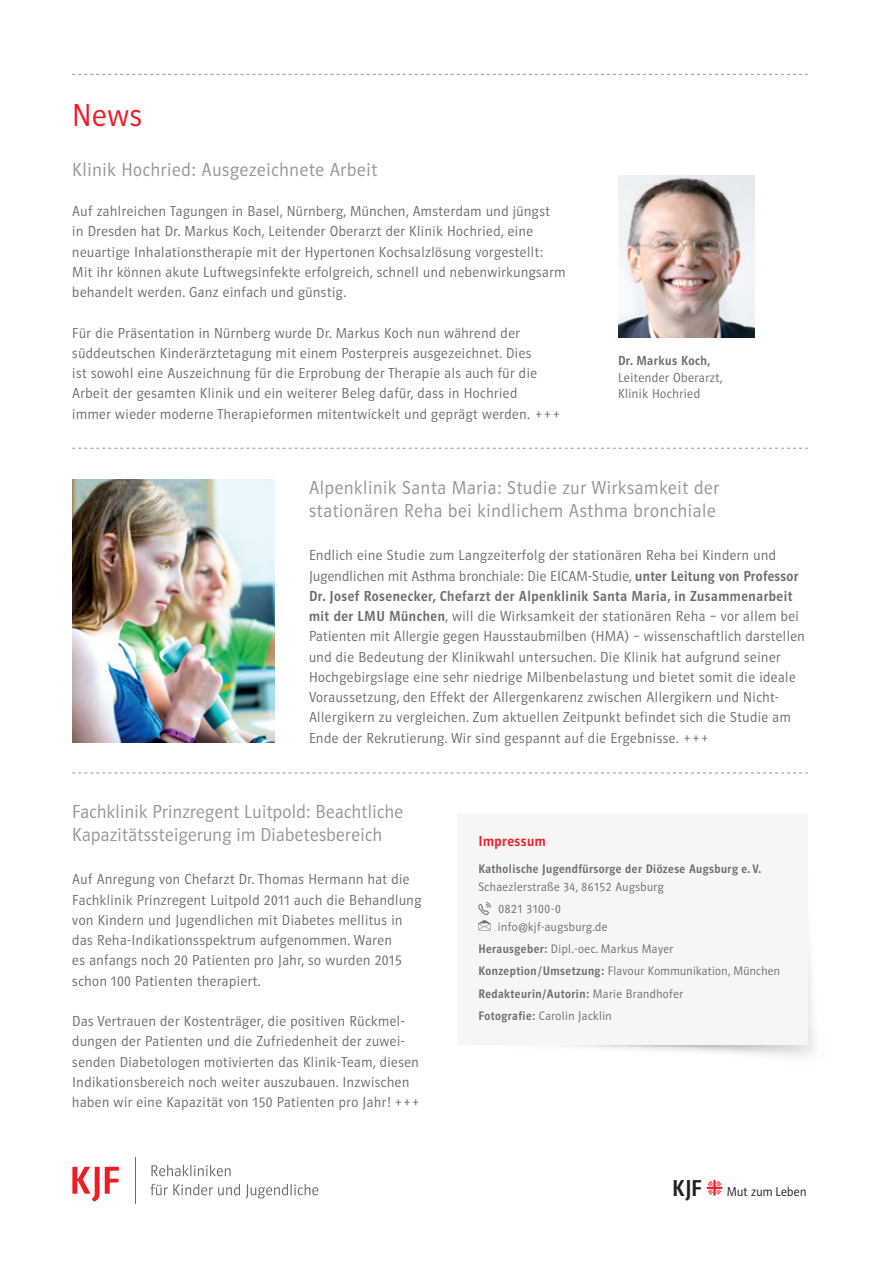
<style>
.page{position:relative;width:893px;height:1263px;background:#fff}
.page>*{position:absolute;margin:0;border:0;box-sizing:border-box;transform-origin:0 0}
.t1{font:33px "Polo Condensed Leicht";color:#ee1d23}
.t2{font:19.5px/23.4px "Polo Condensed Leicht";letter-spacing:.035em;color:#939598}
.t3{font:15px/20.2px "Polo Condensed Leicht";letter-spacing:.035em;color:#6c6d70}
.t4{font:15px "Polo Condensed Krftg";letter-spacing:.035em;color:#6c6d70}
.t5{font:15px "Polo Condensed Krftg";letter-spacing:.035em;color:#ee1d23}
.t6{font:13.5px/16.5px "Polo Condensed Leicht";letter-spacing:.035em;color:#6c6d70}
.t7{font:13.5px "Polo Condensed Krftg";letter-spacing:.035em;color:#6c6d70}
.t8{font:13.35px "Polo Condensed Leicht";letter-spacing:.02em;color:#231f20}
.t9{font:12.75px/22.2px "Polo Condensed Leicht";letter-spacing:.035em;color:#6c6d70}
.t10{font:12.75px "Polo Condensed Krftg";letter-spacing:.035em;color:#6c6d70}
.s1{font-family:"Polo Condensed Krftg"}
.s2{font-family:"Polo Condensed Leicht"}
.s3{font-family:"Polo Condensed Krftg";font-size:23.7px}
</style>
<div class="page">
<hr style="left:135px;top:1157px;width:1px;height:46px;background:#6c6d70">
<svg style="left:151px;top:1165px;width:80px;height:11px"></svg>
<svg style="left:150px;top:1184px;width:90px;height:11px"></svg>
<svg style="left:246px;top:1184px;width:72px;height:14px"></svg>
<svg style="left:72px;top:1167px;width:47px;height:34px"></svg>
<img style="left:72px;top:479px;width:203px;height:263px">
<svg style="left:72px;top:448px;width:736px;height:1px"></svg>
<svg style="left:72px;top:772px;width:736px;height:1px"></svg>
<img style="left:618px;top:176px;width:136px;height:162px">
<svg style="left:72px;top:74px;width:736px;height:1px"></svg>
<svg style="left:707px;top:1180px;width:15px;height:15px"></svg>
<div style="left:457px;top:813px;width:351px;height:232px;background:#f7f6f4"></div>
<svg style="left:478px;top:902px;width:13px;height:29px"></svg>
<h1 class="t1" style="left:72px;top:98px;width:71px">News</h1>
<h2 class="t2" style="left:72px;top:158px;width:306px">Klinik Hochried: Ausgezeichnete Arbeit</h2>
<p class="t3" style="left:72px;top:201px;width:495px">Auf zahlreichen Tagungen in Basel, Nürnberg, München, Amsterdam und jüngst<br>in Dresden hat Dr. Markus Koch, Leitender Oberarzt der Klinik Hochried, eine neuartige Inhalationstherapie mit der Hypertonen Kochsalzlösung vorgestellt:<br>Mit ihr können akute Luftwegsinfekte erfolgreich, schnell und nebenwirkungsarm behandelt werden. Ganz einfach und günstig.</p>
<p class="t3" style="left:72px;top:323px;width:489px">Für die Präsentation in Nürnberg wurde Dr. Markus Koch nun während der süddeutschen Kinderärztetagung mit einem Posterpreis ausgezeichnet. Dies<br>ist sowohl eine Auszeichnung für die Erprobung der Therapie als auch für die Arbeit der gesamten Klinik und ein weiterer Beleg dafür, dass in Hochried<br>immer wieder moderne Therapieformen mitentwickelt und geprägt werden. + + +</p>
<p class="t7" style="left:618px;top:354px;width:94px">Dr. Markus Koch,</p>
<p class="t6" style="left:618px;top:369px;width:106px">Leitender Oberarzt,<br>Klinik Hochried</p>
<h2 class="t2" style="left:309px;top:476px;width:412px">Alpenklinik Santa Maria: Studie zur Wirksamkeit der stationären Reha bei kindlichem Asthma bronchiale</h2>
<p class="t3" style="left:309px;top:545px;width:491px">Endlich eine Studie zum Langzeiterfolg der stationären Reha bei Kindern und<br>Jugendlichen mit Asthma bronchiale: Die EICAM-Studie, <span class="s1">unter Leitung von Professor</span></p>
<p class="t4" style="left:309px;top:588px;width:485px">Dr. Josef Rosenecker, Chefarzt der Alpenklinik Santa Maria, in Zusammenarbeit</p>
<p class="t3" style="left:309px;top:606px;width:497px"><span class="s1">mit der LMU München</span>, will die Wirksamkeit der stationären Reha – vor allem bei Patienten mit Allergie gegen Hausstaubmilben (HMA) – wissenschaftlich darstellen und die Bedeutung der Klinikwahl untersuchen. Die Klinik hat aufgrund seiner Hochgebirgslage eine sehr niedrige Milbenbelastung und bietet somit die ideale Voraussetzung, den Effekt der Allergenkarenz zwischen Allergikern und Nicht-Allergikern zu vergleichen. Zum aktuellen Zeitpunkt befindet sich die Studie am Ende der Rekrutierung. Wir sind gespannt auf die Ergebnisse. + + +</p>
<h2 class="t2" style="left:72px;top:800px;width:332px">Fachklinik Prinzregent Luitpold: Beachtliche<br>Kapazitätssteigerung im Diabetesbereich</h2>
<p class="t3" style="left:72px;top:869px;width:351px">Auf Anregung von Chefarzt Dr. Thomas Hermann hat die Fachklinik Prinzregent Luitpold 2011 auch die Behandlung von Kindern und Jugendlichen mit Diabetes mellitus in das Reha-Indikationsspektrum aufgenommen. Waren<br>es anfangs noch 20 Patienten pro Jahr, so wurden 2015 schon 100 Patienten therapiert.</p>
<p class="t3" style="left:72px;top:1011px;width:348px">Das Vertrauen der Kostenträger, die positiven Rückmel&shy;dungen der Patienten und die Zufriedenheit der zuwei&shy;senden Diabetologen motivierten das Klinik-Team, diesen Indikationsbereich noch weiter auszubauen. Inzwischen haben wir eine Kapazität von 150 Patienten pro Jahr! + + +</p>
<p class="t5" style="left:478px;top:833px;width:69px">Impressum</p>
<p class="t10" style="left:478px;top:862px;width:284px">Katholische Jugendfürsorge der Diözese Augsburg e. V.</p>
<p class="t9" style="left:498px;top:875px;width:167px;text-indent:-20px">Schaezlerstraße 34, 86152 Augsburg<br>0821 3100-0</p>
<p class="t9" style="left:478px;top:915px;width:303px;text-indent:19px">info@kjf-augsburg.de<br><span class="s1">Herausgeber:</span> Dipl.-oec. Markus Mayer<br><span class="s1">Konzeption/Umsetzung:</span> Flavour Kommunikation, München</p>
<p class="t10" style="left:478px;top:987px;width:206px">Redakteurin/Autorin: <span class="s2">Marie Brandhofer</span></p>
<p class="t9" style="left:478px;top:1004px;width:135px"><span class="s1">Fotografie:</span> Carolin Jacklin</p>
<p class="t8" style="left:672px;top:1184px;width:136px"><span class="s3">KJF</span> Mut zum Leben</p>
</div>
